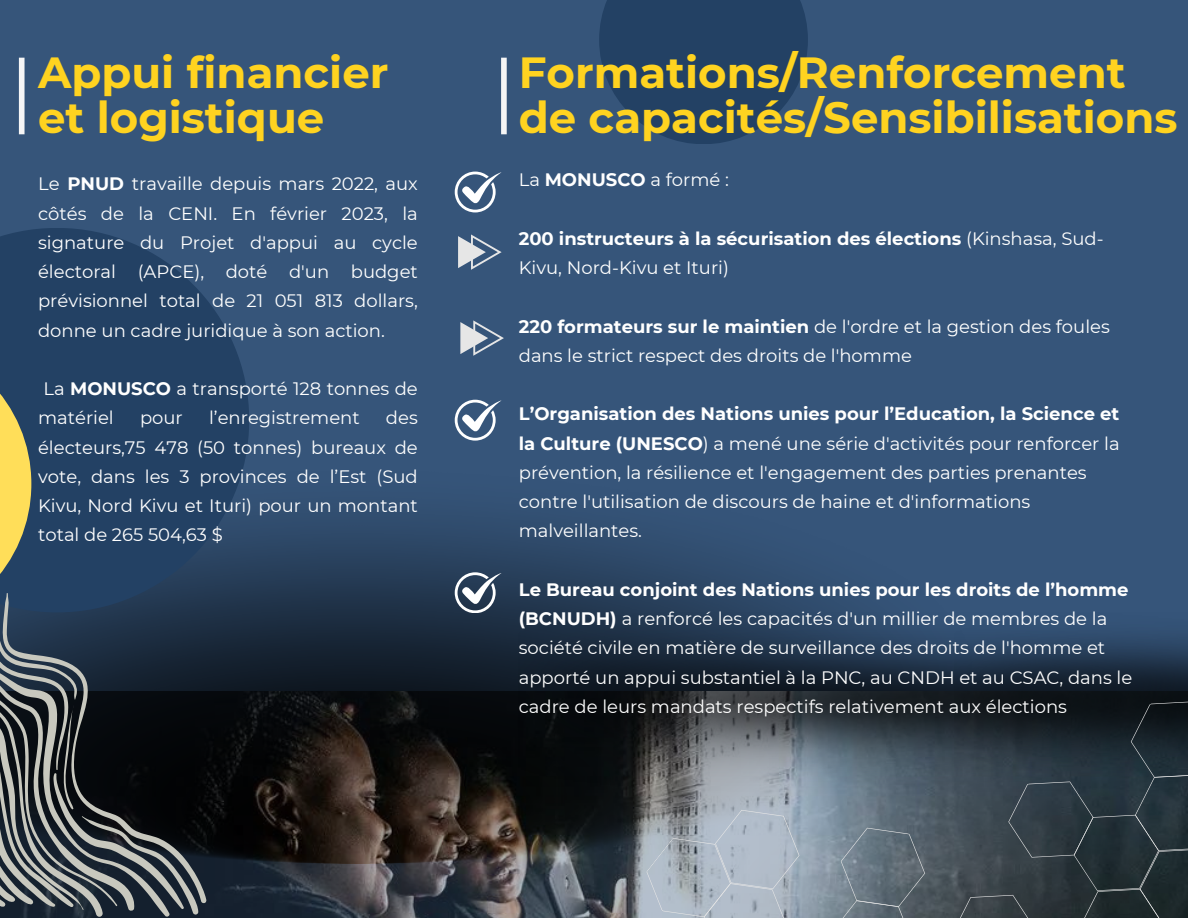
<style>
.page{position:relative;width:1188px;height:918px;background:#36557a}
.page>*{position:absolute;margin:0;border:0;box-sizing:border-box;transform-origin:0 0}
.t1{font:700 43.5px/45px "Montserrat";color:#ffd320}
.t2{font:18px/29.2px "Montserrat";color:#fff}
.t3{font:700 18px/29.2px "Montserrat";color:#fff}
.s1{font-weight:700}
.s2{font-weight:400}
</style>
<div class="page">
<svg style="left:207px;top:515px;width:646px;height:177px"></svg>
<div style="left:0;top:228px;width:249px;height:384px;background:#234164"></div>
<svg style="left:599px;top:0;width:209px;height:144px"></svg>
<div style="left:19px;top:58px;width:6px;height:76px;background:#f6f6f6"></div>
<div style="left:501px;top:58px;width:6px;height:76px;background:#f6f6f6"></div>
<svg style="left:0;top:394px;width:31px;height:180px;fill:#ffde59"></svg>
<img style="left:171px;top:692px;width:462px;height:226px">
<img style="left:519px;top:613px;width:669px;height:181px">
<svg style="left:6px;top:593px;width:201px;height:310px"></svg>
<svg style="left:0;top:598px;width:198px;height:319px"></svg>
<svg style="left:633px;top:684px;width:555px;height:234px"></svg>
<svg style="left:455px;top:172px;width:47px;height:40px"></svg>
<svg style="left:455px;top:400px;width:47px;height:40px"></svg>
<svg style="left:455px;top:572px;width:47px;height:41px"></svg>
<svg style="left:460px;top:320px;width:44px;height:35px"></svg>
<svg style="left:458px;top:234px;width:44px;height:35px"></svg>
<p class="t1" style="left:38px;top:50px;width:352px">Appui financier et logistique</p>
<p class="t2" style="left:38px;top:169px;width:381px;text-align:justify">Le <span class="s1">PNUD</span> travaille depuis mars 2022, aux côtés de la CENI. En février 2023, la signature du Projet d'appui au cycle électoral (APCE), doté d'un budget prévisionnel total de 21 051 813 dollars, donne un cadre juridique à son action.</p>
<p class="t2" style="left:38px;top:374px;width:381px;text-indent:5px">La <span class="s1">MONUSCO</span> a transporté 128 tonnes de matériel</p>
<p class="t2" style="left:140px;top:403px;width:44px">pour</p>
<p class="t2" style="left:209px;top:403px;width:152px">l’enregistrement</p>
<p class="t2" style="left:38px;top:403px;width:381px;text-align:justify;text-indent:348px">des électeurs,75 478 (50 tonnes) bureaux de vote, dans les 3 provinces de l’Est (Sud Kivu, Nord Kivu et Ituri) pour un montant total de 265 504,63 $</p>
<p class="t1" style="left:519px;top:50px;width:660px">Formations/Renforcement de capacités/Sensibilisations</p>
<p class="t2" style="left:519px;top:165px;width:212px">La <span class="s1">MONUSCO</span> a formé :</p>
<p class="t3" style="left:519px;top:224px;width:586px">200 instructeurs à la sécurisation des élections <span class="s2">(Kinshasa, Sud-<br>Kivu, Nord-Kivu et Ituri)</span></p>
<p class="t2" style="left:519px;top:312px;width:593px"><span class="s1">220 formateurs sur le maintien</span> de l'ordre et la gestion des foules dans le strict respect des droits de l'homme</p>
<p class="t2" style="left:519px;top:399px;width:602px"><span class="s1">L’Organisation des Nations unies pour l’Education, la Science et la Culture (UNESCO</span>) a mené une série d'activités pour renforcer la prévention, la résilience et l'engagement des parties prenantes contre l'utilisation de discours de haine et d'informations malveillantes.</p>
<p class="t2" style="left:519px;top:575px;width:615px"><span class="s1">Le Bureau conjoint des Nations unies pour les droits de l’homme (BCNUDH)</span> a renforcé les capacités d'un millier de membres de la société civile en matière de surveillance des droits de l'homme et apporté un appui substantiel à la PNC, au CNDH et au CSAC, dans le cadre de leurs mandats respectifs relativement aux élections</p>
</div>
